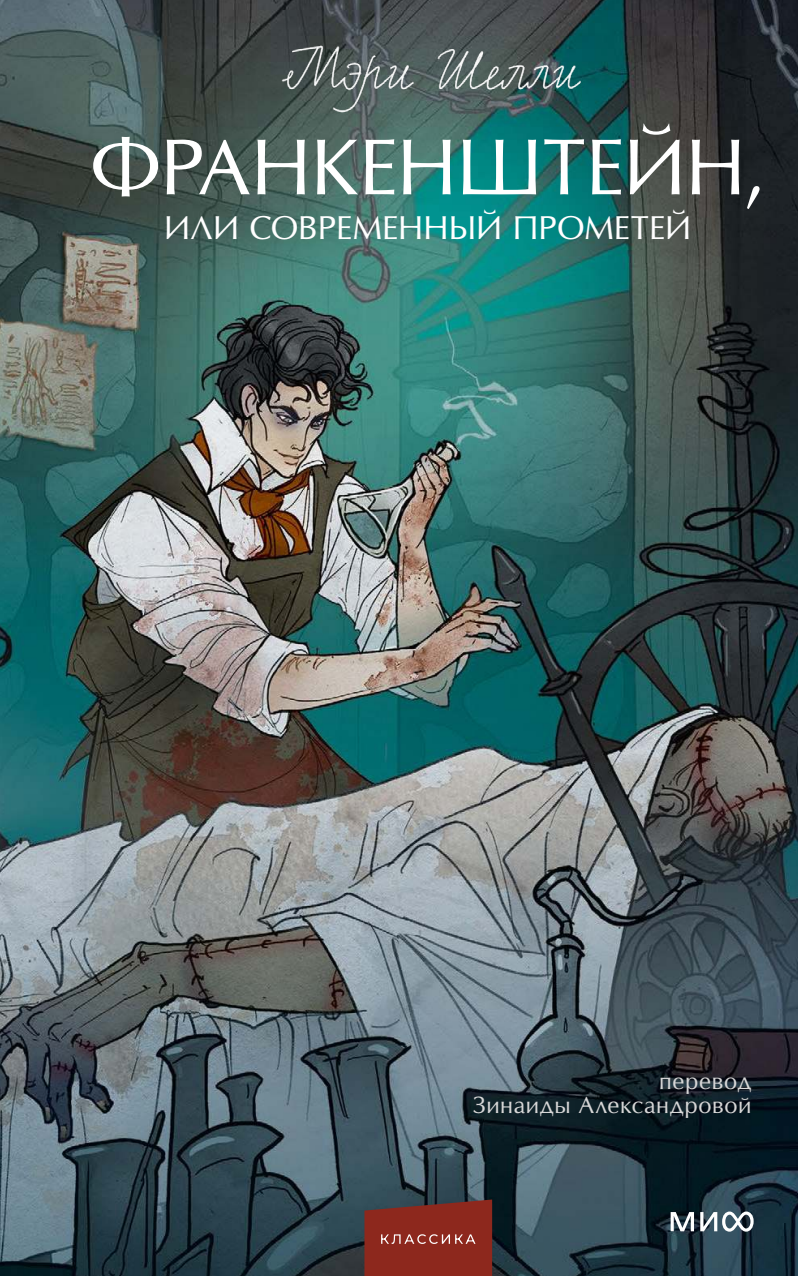
<style>
.page{position:relative;width:798px;height:1276px;background:#fff}
.page>*{position:absolute;margin:0;border:0;box-sizing:border-box;transform-origin:0 0}
.t1{font:75.38px "Opium New";letter-spacing:-.025em;color:#fff}
.t2{font:31.5px "Opium New";letter-spacing:-.015em;color:#fff}
.t3{font:22.5px/24.8px "Opium New";letter-spacing:.03em;color:#d7d7d7;text-align:right}
</style>
<div class="page">
<img style="left:0;top:0;width:797px;height:1276px">
<svg style="left:670px;top:1211px;width:83px;height:20px"></svg>
<svg style="left:364px;top:1199px;width:128px;height:77px;background:#872f26"></svg>
<img style="left:248px;top:34px;width:358px;height:90px">
<h1 class="t1" style="left:90px;top:124px;width:677px">ФРАНКЕНШТЕЙН,</h1>
<h2 class="t2" style="left:164px;top:210px;width:529px">ИЛИ СОВРЕМЕННЫЙ ПРОМЕТЕЙ</h2>
<p class="t3" style="left:473px;top:1068px;width:280px">перевод<br>Зинаиды Александровой</p>
</div>
